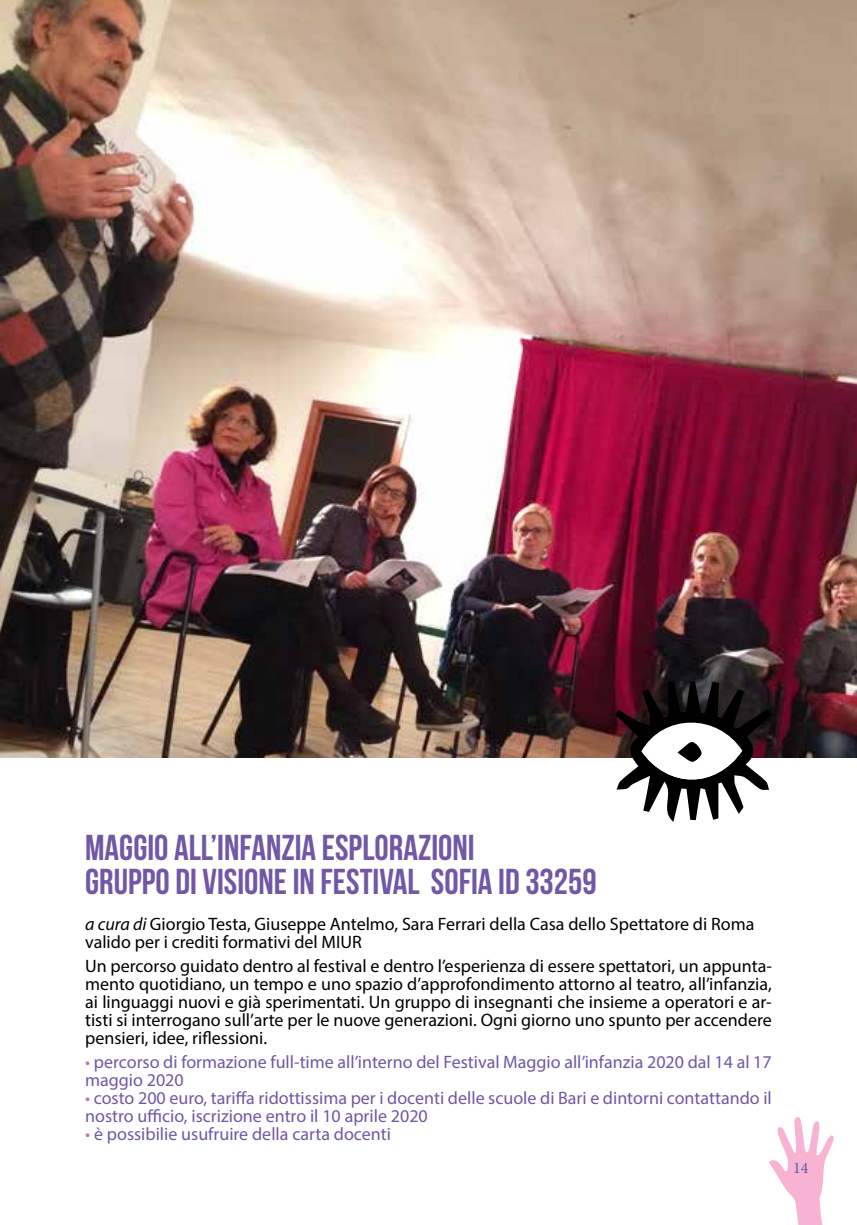
<style>
.page{position:relative;width:857px;height:1225px;background:#fff}
.page>*{position:absolute;margin:0;border:0;box-sizing:border-box;transform-origin:0 0}
.t1{font:700 36px/34px "Bebas Neue";color:#7157a5}
.t2{font:18px/18px "Myriad Pro";color:#000}
.t3{font:18px/18px "Myriad Pro";color:#7157a5}
.t4{font:16px "Minion Pro";color:#5d59a7}
.s1{font-style:italic}
.s2{color:#bd77b1}
</style>
<div class="page">
<svg style="left:769px;top:1117px;width:64px;height:108px"></svg>
<img style="left:0;top:0;width:856px;height:757px">
<svg style="left:614px;top:681px;width:157px;height:141px"></svg>
<svg style="left:677px;top:741px;width:24px;height:21px"></svg>
<h1 class="t1" style="left:85px;top:830px;width:513px">MAGGIO ALL’INFANZIA ESPLORAZIONI<br>GRUPPO DI VISIONE IN FESTIVAL SOFIA ID 33259</h1>
<p class="t2" style="left:85px;top:915px;width:670px"><span class="s1">a cura di</span> Giorgio Testa, Giuseppe Antelmo, Sara Ferrari della Casa dello Spettatore di Roma valido per i crediti formativi del MIUR</p>
<p class="t2" style="left:85px;top:957px;width:688px;text-align:justify">Un percorso guidato dentro al festival e dentro l’esperienza di essere spettatori, un appunta&shy;mento quotidiano, un tempo e uno spazio d’approfondimento attorno al teatro, all’infanzia, ai linguaggi nuovi e già sperimentati. Un gruppo di insegnanti che insieme a operatori e ar&shy;tisti si interrogano sull’arte per le nuove generazioni. Ogni giorno uno spunto per accendere pensieri, idee, riflessioni.</p>
<p class="t3" style="left:85px;top:1053px;width:687px"><span class="s2">•</span> percorso di formazione full-time all’interno del Festival Maggio all’infanzia 2020 dal 14 al 17 maggio 2020</p>
<p class="t3" style="left:85px;top:1089px;width:688px"><span class="s2">•</span> costo 200 euro, tariffa ridottissima per i docenti delle scuole di Bari e dintorni contattando il nostro ufficio, iscrizione entro il 10 aprile 2020</p>
<p class="t3" style="left:85px;top:1125px;width:307px"><span class="s2">•</span> è possibilie usufruire della carta docenti</p>
<p class="t4" style="left:792px;top:1157px;width:17px">14</p>
</div>
